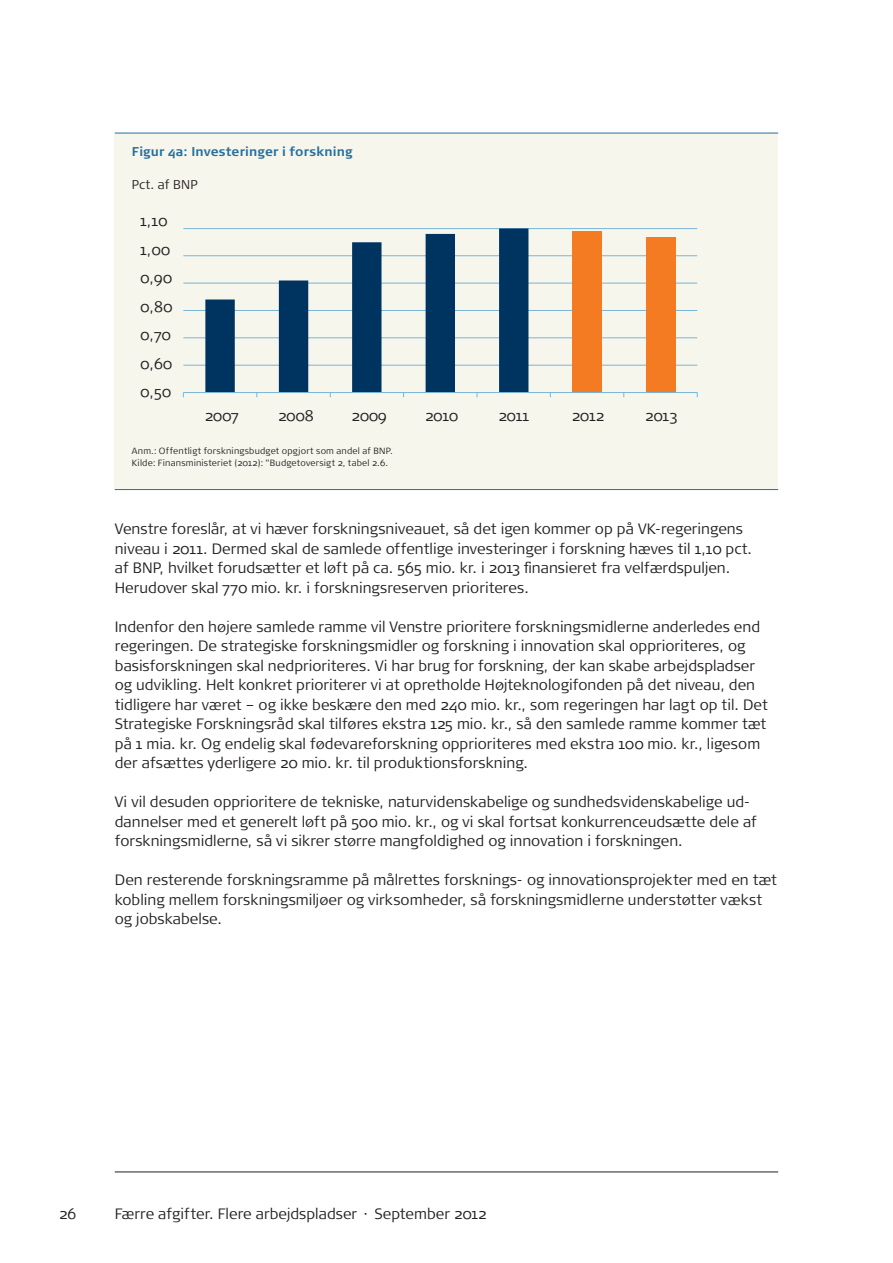
<style>
.page{position:relative;width:893px;height:1263px;background:#fff}
.page>*{position:absolute;margin:0;border:0;box-sizing:border-box;transform-origin:0 0}
.t1{font:300 15.15px "Signa Pro";color:#231f20}
.Brød{font:300 15px/19.5px "Signa Pro";color:#231f20}
.Boks_brød_bold{font:700 12.75px "Signa Pro";letter-spacing:.015em;color:#2571a0}
.Boks_brød{font:300 12.75px "Signa Pro";letter-spacing:.015em;color:#231f20}
.Kilde{font:300 9px "Signa Pro";letter-spacing:.02em;color:#231f20}
</style>
<div class="page">
<div style="left:115px;top:133px;width:663px;height:356px;background:#f7f6ed"></div>
<hr style="left:115px;top:133px;width:663px;height:1px;background:#2571a0">
<hr style="left:115px;top:489px;width:663px;height:1px;background:#2571a0">
<hr style="left:115px;top:1171px;width:663px;height:1px;background:#231f20">
<hr style="left:183px;top:365px;width:514px;height:1px;background:#77b5d6">
<hr style="left:183px;top:337px;width:514px;height:1px;background:#77b5d6">
<hr style="left:183px;top:310px;width:514px;height:1px;background:#77b5d6">
<hr style="left:183px;top:283px;width:514px;height:1px;background:#77b5d6">
<hr style="left:183px;top:255px;width:514px;height:1px;background:#77b5d6">
<hr style="left:183px;top:228px;width:514px;height:1px;background:#77b5d6">
<svg style="left:205px;top:228px;width:323px;height:164px"></svg>
<div style="left:572px;top:231px;width:30px;height:161px;background:#f47b21"></div>
<div style="left:646px;top:237px;width:29px;height:155px;background:#f47b21"></div>
<hr style="left:183px;top:392px;width:514px;height:1px;background:#77b5d6">
<p class="Boks_brød_bold" style="left:132px;top:144px;width:222px">Figur 4a: Investeringer i forskning</p>
<p class="Boks_brød" style="left:132px;top:177px;width:67px">Pct. af BNP</p>
<p class="t1" style="left:140px;top:212px;width:29px">1,10</p>
<p class="t1" style="left:140px;top:241px;width:31px">1,00</p>
<p class="t1" style="left:140px;top:269px;width:33px">0,90</p>
<p class="t1" style="left:140px;top:298px;width:34px">0,80</p>
<p class="t1" style="left:140px;top:326px;width:32px">0,70</p>
<p class="t1" style="left:140px;top:355px;width:33px">0,60</p>
<p class="t1" style="left:140px;top:383px;width:32px">0,50</p>
<p class="t1" style="left:205px;top:406px;width:36px">2007</p>
<p class="t1" style="left:278px;top:406px;width:37px">2008</p>
<p class="t1" style="left:352px;top:406px;width:37px">2009</p>
<p class="t1" style="left:425px;top:406px;width:35px">2010</p>
<p class="t1" style="left:498px;top:406px;width:32px">2011</p>
<p class="t1" style="left:572px;top:406px;width:34px">2012</p>
<p class="t1" style="left:645px;top:406px;width:33px">2013</p>
<p class="Kilde" style="left:132px;top:446px;width:262px">Anm.: Offentligt forskningsbudget opgjort som andel af BNP.</p>
<p class="Kilde" style="left:132px;top:458px;width:258px">Kilde: Finansministeriet (2012): ”Budgetoversigt 2, tabel 2.6.</p>
<p class="Brød" style="left:115px;top:519px;width:639px">Venstre foreslår, at vi hæver forskningsniveauet, så det igen kommer op på VK-regeringens niveau i 2011. Dermed skal de samlede offentlige investeringer i forskning hæves til 1,10 pct. af BNP, hvilket forudsætter et løft på ca. 565 mio. kr. i 2013 finansieret fra velfærdspuljen.<br>Herudover skal 770 mio. kr. i forskningsreserven prioriteres.</p>
<p class="Brød" style="left:115px;top:617px;width:654px">Indenfor den højere samlede ramme vil Venstre prioritere forskningsmidlerne anderledes end regeringen. De strategiske forskningsmidler og forskning i innovation skal opprioriteres, og basisforskningen skal nedprioriteres. Vi har brug for forskning, der kan skabe arbejdspladser og udvikling. Helt konkret prioriterer vi at opretholde Højteknologifonden på det niveau, den tidligere har været – og ikke beskære den med 240 mio. kr., som regeringen har lagt op til. Det Strategiske Forskningsråd skal tilføres ekstra 125 mio. kr., så den samlede ramme kommer tæt på 1 mia. kr. Og endelig skal fødevareforskning opprioriteres med ekstra 100 mio. kr., ligesom der afsættes yderligere 20 mio. kr. til produktionsforskning.</p>
<p class="Brød" style="left:115px;top:792px;width:644px">Vi vil desuden opprioritere de tekniske, naturvidenskabelige og sundhedsvidenskabelige ud&shy;dannelser med et generelt løft på 500 mio. kr., og vi skal fortsat konkurrenceudsætte dele af forskningsmidlerne, så vi sikrer større mangfoldighed og innovation i forskningen.</p>
<p class="Brød" style="left:115px;top:870px;width:664px">Den resterende forskningsramme på målrettes forsknings- og innovationsprojekter med en tæt kobling mellem forskningsmiljøer og virksomheder, så forskningsmidlerne understøtter vækst og jobskabelse.</p>
<p class="Brød" style="left:59px;top:1204px;width:19px">26</p>
<p class="Brød" style="left:115px;top:1204px;width:373px">Færre afgifter. Flere arbejdspladser · September 2012</p>
</div>
